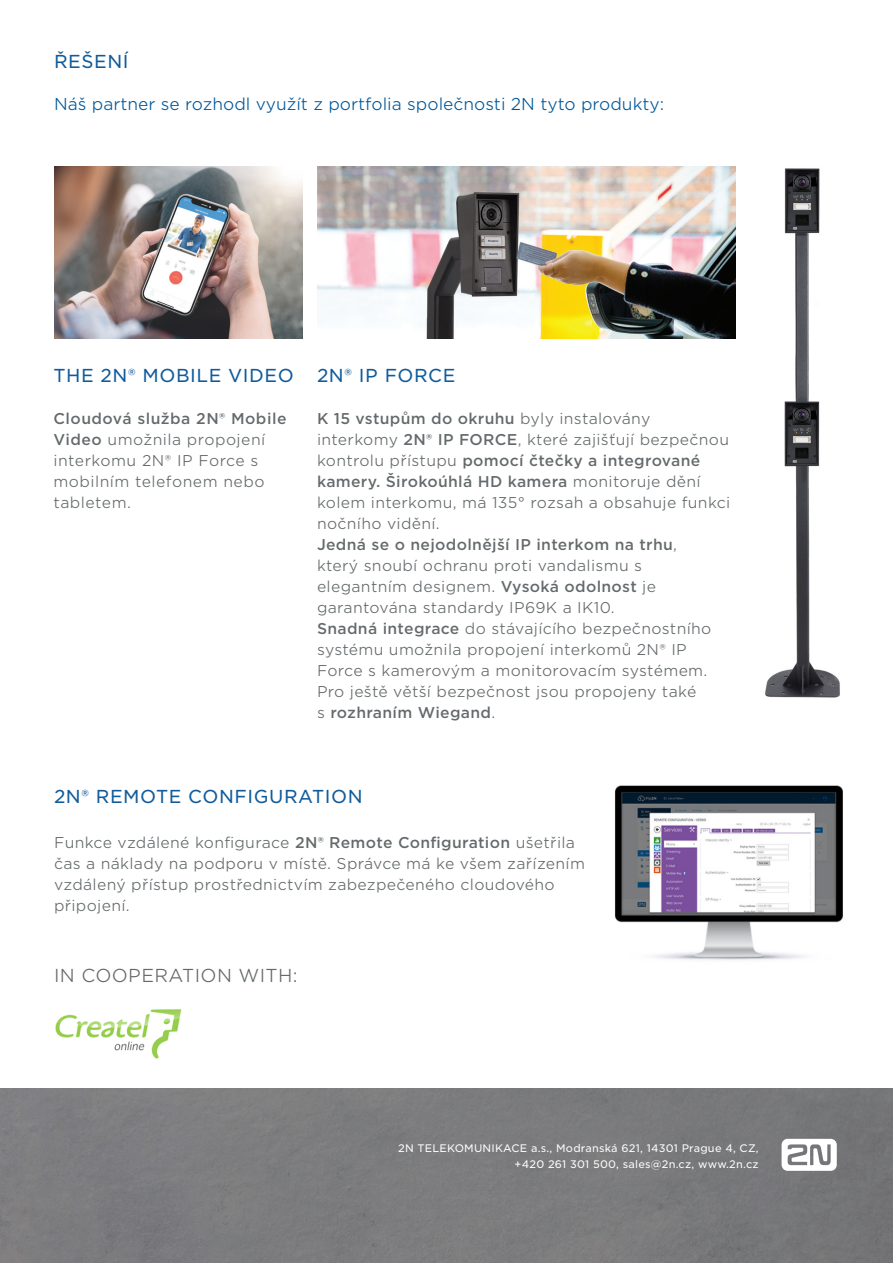
<style>
.page{position:relative;width:893px;height:1263px;background:#fff}
.page>*{position:absolute;margin:0;border:0;box-sizing:border-box;transform-origin:0 0}
.Text_9_14{font:18px "Gotham S Sm";letter-spacing:.03em;color:#105b9c}
.Text_9_14-2{font:300 18px "Gotham S Sm";letter-spacing:.02em;color:#64696b}
.Text_9_14-3{font:300 16.5px "Gotham S Sm";color:#00599b}
.Text_9_14-4{font:300 15px/21px "Gotham S Sm";letter-spacing:.02em;color:#64696b}
.Text_7_10{font:10.5px "Gotham S Sm";letter-spacing:.02em;color:#fff}
.s1{font-weight:500}
</style>
<div class="page">
<img style="left:765px;top:168px;width:75px;height:530px">
<img style="left:54px;top:167px;width:248px;height:172px">
<img style="left:317px;top:167px;width:418px;height:172px">
<div style="left:0;top:1088px;width:893px;height:175px;background:#7b7c7d"></div>
<svg style="left:782px;top:1139px;width:55px;height:32px"></svg>
<img style="left:615px;top:785px;width:228px;height:175px">
<img style="left:55px;top:1009px;width:127px;height:50px">
<p class="Text_9_14" style="left:54px;top:50px;width:76px">ŘEŠENÍ</p>
<p class="Text_9_14-3" style="left:54px;top:93px;width:612px">Náš partner se rozhodl využít z portfolia společnosti 2N tyto produkty:</p>
<p class="Text_9_14" style="left:53px;top:363px;width:242px">THE 2N® MOBILE VIDEO</p>
<p class="Text_9_14-4" style="left:53px;top:407px;width:235px"><span class="s1">Cloudová služba 2N® Mobile<br>Video</span> umožnila propojení interkomu 2N® IP Force s mobilním telefonem nebo tabletem.</p>
<p class="Text_9_14" style="left:317px;top:363px;width:140px">2N® IP FORCE</p>
<p class="Text_9_14-4" style="left:317px;top:407px;width:415px"><span class="s1">K 15 vstupům do okruhu</span> byly instalovány interkomy <span class="s1">2N® IP FORCE</span>, které zajišťují bezpečnou kontrolu přístupu <span class="s1">pomocí čtečky a integrované kamery. Širokoúhlá HD kamera</span> monitoruje dění kolem interkomu, má 135° rozsah a obsahuje funkci nočního vidění.</p>
<p class="Text_9_14-4" style="left:317px;top:533px;width:362px"><span class="s1">Jedná se o nejodolnější IP interkom na trhu</span>, který snoubí ochranu proti vandalismu s elegantním designem. <span class="s1">Vysoká odolnost</span> je garantována standardy IP69K a IK10.</p>
<p class="Text_9_14-4" style="left:317px;top:617px;width:396px"><span class="s1">Snadná integrace</span> do stávajícího bezpečnostního systému umožnila propojení interkomů 2N® IP Force s kamerovým a monitorovacím systémem.<br>Pro ještě větší bezpečnost jsou propojeny také<br>s <span class="s1">rozhraním Wiegand</span>.</p>
<p class="Text_9_14" style="left:54px;top:784px;width:310px">2N® REMOTE CONFIGURATION</p>
<p class="Text_9_14-4" style="left:54px;top:831px;width:533px">Funkce vzdálené konfigurace <span class="s1">2N® Remote Configuration</span> ušetřila čas a náklady na podporu v místě. Správce má ke všem zařízením vzdálený přístup prostřednictvím zabezpečeného cloudového připojení.</p>
<p class="Text_9_14-2" style="left:54px;top:963px;width:245px">IN COOPERATION WITH:</p>
<p class="Text_7_10" style="left:398px;top:1141px;width:362px">2N TELEKOMUNIKACE a.s., Modranská 621, 14301 Prague 4, CZ,</p>
<p class="Text_7_10" style="left:515px;top:1157px;width:246px">+420 261 301 500, sales@2n.cz, www.2n.cz</p>
</div>
